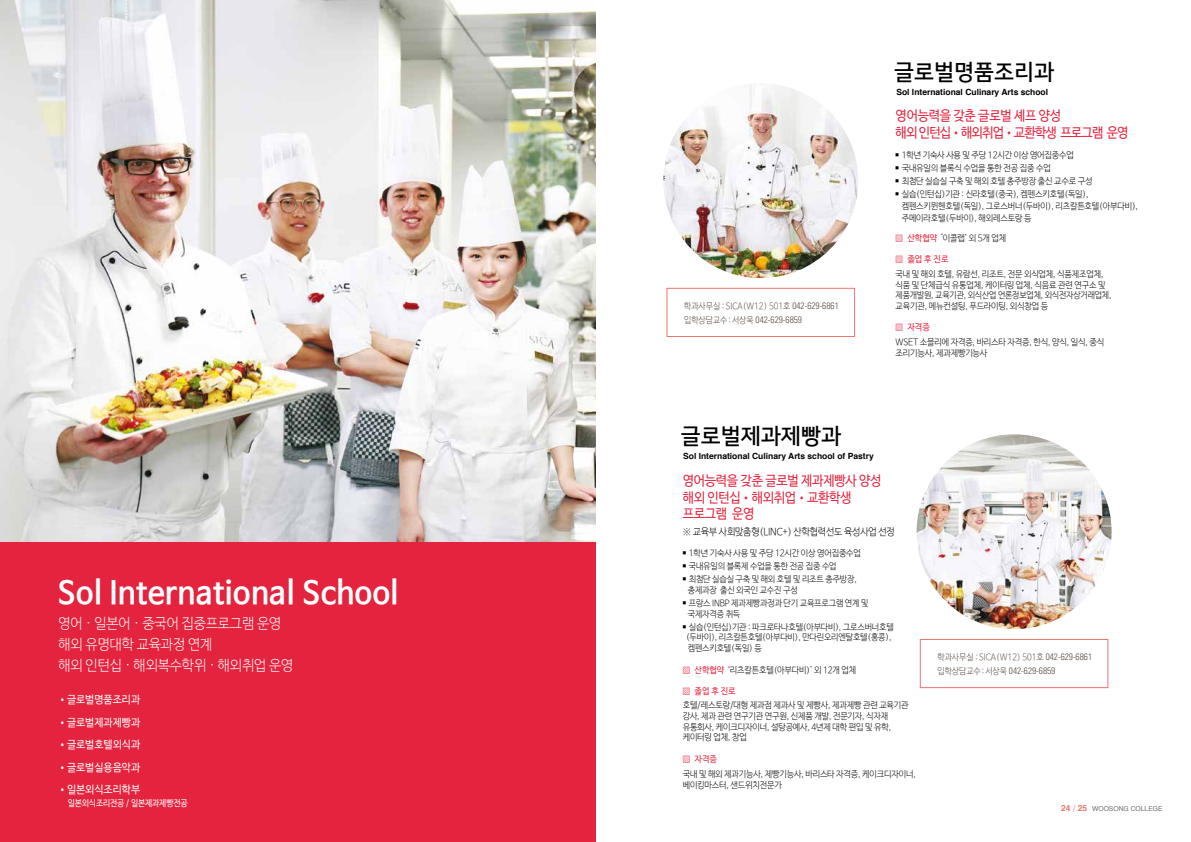
<style>
.page{position:relative;width:1191px;height:842px;background:#fff}
.page>*{position:absolute;margin:0;border:0;box-sizing:border-box;transform-origin:0 0}
.t1{font:31.5px "Nanum Barun Gothic OTF Bold";letter-spacing:.025em;color:#fff;scale:.95 1}
.t2{font:22px "Nanum Square OTFB";color:#000}
.t3{font:14.4px/20.7px "Nanum Barun Gothic OTF Light";letter-spacing:-.01em;color:#fff;scale:.95 1}
.t4{font:13.6px/16.4px "Nanum Barun Gothic OTF";letter-spacing:-.02em;color:#e4243e;scale:.93 1}
.t5{font:13.6px/16.4px "Nanum Barun Gothic OTF";letter-spacing:-.06em;color:#e4233d;scale:.93 1}
.t6{font:10.8px "Nanum Barun Gothic OTF";color:#fff;scale:.95 1}
.t7{font:10px "Nanum Barun Gothic OTF Light";letter-spacing:-.02em;color:#000;scale:.93 1}
.t8{font:300 condensed 9.3px "Univers";color:#574b44}
.t9{font:9px/10.8px "Nanum Barun Gothic OTF Light";letter-spacing:-.02em;color:#000;scale:.93 1}
.t10{font:9px "Nanum Barun Gothic OTF Light";color:#574b44;scale:.9 1}
.t11{font:9px "Nanum Barun Gothic OTF";letter-spacing:-.02em;color:#fff;scale:.9 1}
.t12{font:9px "Nanum Barun Gothic OTF";color:#e4233d;scale:.93 1}
.t13{font:9px "Nanum Barun Gothic OTF";color:#e4243e;scale:.93 1}
.t14{font:8.9px/10.7px "Nanum Barun Gothic OTF Light";letter-spacing:-.02em;color:#000;scale:.93 1}
.t15{font:700 8.5px "Helvetica";color:#000}
.t16{font:6.8px "Helvetica";color:#707172}
.s1{font-family:"Univers";font-weight:300;font-stretch:condensed;font-size:9.3px}
.s2{font-family:"Nanum Barun Gothic OTF Light";font-weight:400;font-stretch:normal;font-size:9px}
.s3{font-family:"Nanum Barun Gothic OTF Light"}
.s4{color:#e4233d}
.s5{font-family:"Nanum Barun Gothic OTF";color:#e4233d}
.s6{font-family:"Nanum Barun Gothic OTF Light";color:#e4243e}
.s7{font-weight:700;font-size:8.4px;color:#ec766d}
.s8{font-weight:300;font-size:8.4px;color:#ec766d}
</style>
<div class="page">
<img style="left:916px;top:434px;width:195px;height:195px;border-radius:97px">
<div style="left:920px;top:639px;width:188px;height:49px;border:1px solid #ec766d"></div>
<img style="left:663px;top:83px;width:195px;height:195px;border-radius:97px">
<div style="left:667px;top:288px;width:187px;height:49px;border:1px solid #ec766d"></div>
<div style="left:0;top:531px;width:595px;height:311px;background:#e4243e"></div>
<img style="left:0;top:0;width:595px;height:541px">
<h1 class="t1" style="left:58px;top:577px;width:360px">Sol International School</h1>
<h3 class="t3" style="left:59px;top:614px;width:249px">영어 · 일본어 · 중국어 집중프로그램 운영 해외 유명대학 교육과정 연계<br>해외 인턴십 · 해외복수학위 · 해외취업 운영</h3>
<p class="t6" style="left:58px;top:694px;width:88px">•글로벌명품조리과</p>
<p class="t6" style="left:58px;top:717px;width:88px">•글로벌제과제빵과</p>
<p class="t6" style="left:58px;top:739px;width:88px">•글로벌호텔외식과</p>
<p class="t6" style="left:58px;top:762px;width:88px">•글로벌실용음악과</p>
<p class="t6" style="left:58px;top:784px;width:88px">•일본외식조리학부</p>
<p class="t11" style="left:68px;top:798px;width:135px">일본외식조리전공 / 일본제과제빵전공</p>
<p class="t10" style="left:684px;top:302px;width:173px">학과사무실 : SICA(W12) 501호 <span class="s1">042-629-6861</span></p>
<p class="t8" style="left:684px;top:314px;width:119px"><span class="s2">입학상담교수: 서상욱</span> 042-629-6859</p>
<h2 class="t2" style="left:894px;top:60px;width:162px">글로벌명품조리과</h2>
<p class="t15" style="left:896px;top:85px;width:153px">Sol International Culinary Arts school</p>
<h3 class="t5" style="left:895px;top:108px;width:252px">영어능력을 갖춘 글로벌 셰프 양성<br>해외 인턴십<span class="s3">•</span>해외취업<span class="s3">•</span>교환학생 프로그램 운영</h3>
<p class="t9" style="left:895px;top:150px;width:193px"><sup>■</sup> 1학년 기숙사 사용 및 주당 12시간 이상 영어집중수업</p>
<p class="t9" style="left:895px;top:163px;width:168px"><sup>■</sup> 국내유일의 블록식 수업을 통한 전공 집중 수업</p>
<p class="t9" style="left:895px;top:176px;width:213px"><sup>■</sup> 최첨단 실습실 구축 및 해외 호텔 총주방장 출신 교수로 구성</p>
<p class="t9" style="left:901px;top:188px;width:256px;line-height:12px;text-indent:-6px"><sup>■</sup> 실습(인턴십)기관 : 신라호텔(중국), 켐펜스키호텔(독일), 켐펜스키뮌헨호텔(독일), 그로스버너(두바이), 리츠칼튼호텔(아부다비), 주메이라호텔(두바이), 해외레스토랑 등</p>
<p class="t9" style="left:895px;top:233px;width:120px"><span class="s4">▩</span> <span class="s5">산학협약</span> ‘이콜랩ʼ 외 5개 업체</p>
<p class="t12" style="left:895px;top:254px;width:58px"><span class="s3">▩</span> 졸업 후 진로</p>
<p class="t9" style="left:895px;top:269px;width:234px">국내 및 해외 호텔, 유람선, 리조트, 전문 외식업체, 식품제조업체, 식품 및 단체급식 유통업체, 케이터링 업체, 식음료 관련 연구소 및 제품개발원, 교육기관, 외식산업 언론정보업체, 외식전자상거래업체, 교육기관, 메뉴컨설팅, 푸드라이팅, 외식창업 등</p>
<p class="t13" style="left:895px;top:322px;width:38px"><span class="s3">▩</span> 자격증</p>
<p class="t9" style="left:895px;top:337px;width:226px">WSET 소믈리에 자격증, 바리스타 자격증, 한식, 양식, 일식, 중식 조리기능사, 제과제빵기능사</p>
<h2 class="t2" style="left:681px;top:424px;width:162px">글로벌제과제빵과</h2>
<p class="t15" style="left:683px;top:449px;width:192px">Sol International Culinary Arts school of Pastry</p>
<h3 class="t4" style="left:682px;top:473px;width:215px">영어능력을 갖춘 글로벌 제과제빵사 양성 해외 인턴십<span class="s3">•</span>해외취업<span class="s3">•</span>교환학생 프로그램 운영</h3>
<p class="t7" style="left:682px;top:527px;width:230px">※ 교육부 사회맞춤형(LINC+) 산학협력선도 육성사업 선정</p>
<p class="t9" style="left:682px;top:548px;width:193px"><sup>■</sup> 1학년 기숙사 사용 및 주당 12시간 이상 영어집중수업</p>
<p class="t14" style="left:682px;top:561px;width:167px"><sup>■</sup> 국내유일의 블록제 수업을 통한 전공 집중 수업</p>
<p class="t14" style="left:688px;top:574px;width:183px;text-indent:-5px"><sup>■</sup> 최첨단 실습실 구축 및 해외 호텔 및 리조트 총주방장, 총제과장 출신 외국인 교수진 구성</p>
<p class="t14" style="left:688px;top:598px;width:196px;text-indent:-5px"><sup>■</sup> 프랑스 INBP 제과제빵과정과 단기 교육프로그램 연계 및 국제자격증 취득</p>
<p class="t14" style="left:686px;top:622px;width:225px;text-indent:-3px"><sup>■</sup> 실습(인턴십)기관 : 파크로타나호텔(아부다비), 그로스버너호텔 (두바이), 리츠칼튼호텔(아부다비), 만다린오리엔탈호텔(홍콩), 켐펜스키호텔(독일) 등</p>
<p class="t9" style="left:682px;top:665px;width:188px"><span class="s4">▩</span> <span class="s5">산학협약</span> ‘리츠칼튼호텔(아부다비)ʼ 외 12개 업체</p>
<p class="t12" style="left:682px;top:686px;width:58px"><span class="s6">▩</span> 졸업 후 진로</p>
<p class="t9" style="left:682px;top:700px;width:244px">호텔/레스토랑/대형 제과점 제과사 및 제빵사, 제과제빵 관련 교육기관 강사, 제과 관련 연구기관 연구원, 신제품 개발, 전문기자, 식자재 유통회사, 케이크디자이너, 설탕공예사, 4년제 대학 편입 및 유학, 케이터링 업체, 창업</p>
<p class="t13" style="left:682px;top:755px;width:38px"><span class="s3">▩</span> 자격증</p>
<p class="t9" style="left:682px;top:769px;width:252px">국내 및 해외 제과기능사, 제빵기능사, 바리스타 자격증, 케이크디자이너, 베이킹마스터, 샌드위치전문가</p>
<p class="t10" style="left:937px;top:653px;width:173px">학과사무실 : SICA(W12) 501호 <span class="s1">042-629-6861</span></p>
<p class="t8" style="left:937px;top:665px;width:119px"><span class="s2">입학상담교수: 서상욱</span> 042-629-6859</p>
<p class="t16" style="left:1061px;top:803px;width:103px"><span class="s7">24</span> <span class="s8">/</span> <span class="s7">25</span> WOOSONG COLLEGE</p>
</div>
